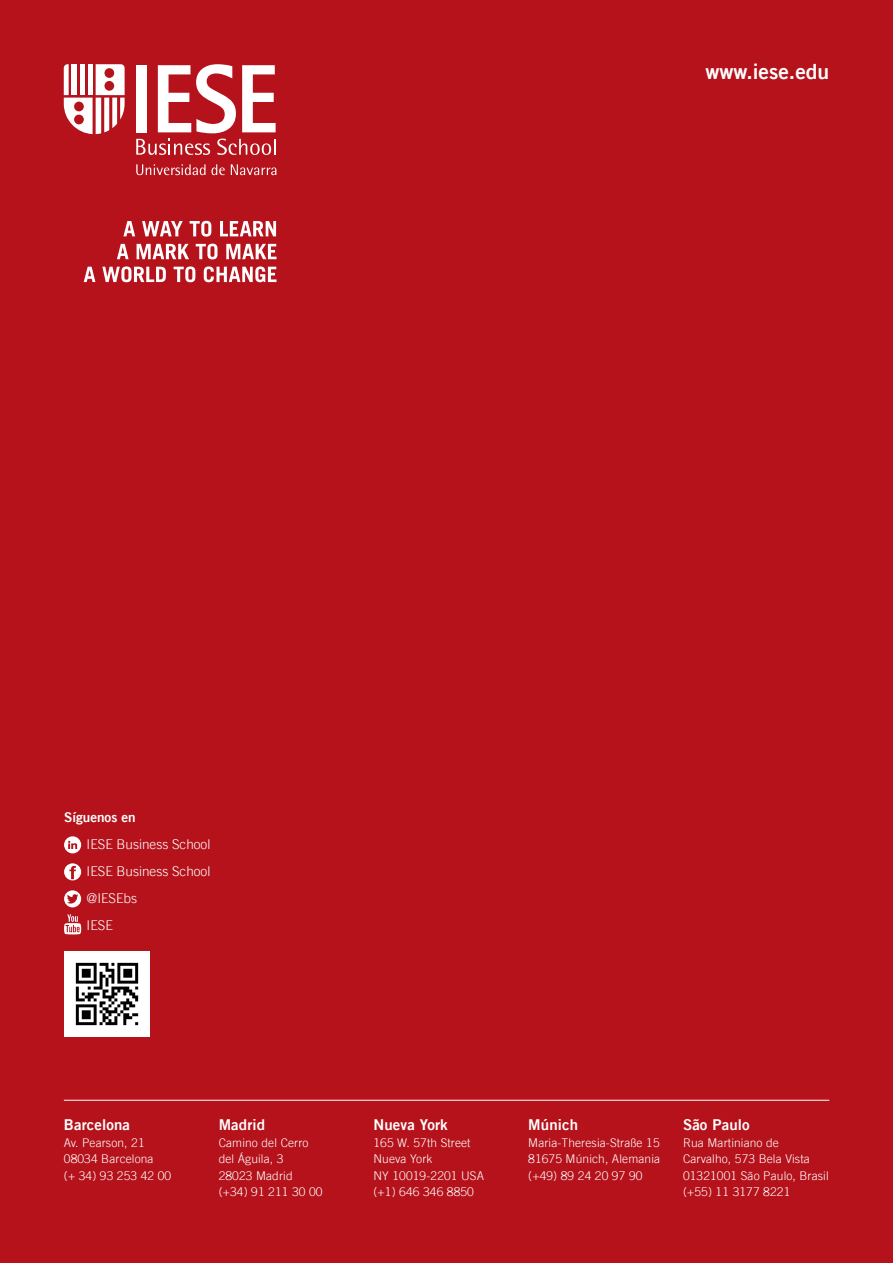
<style>
.page{position:relative;width:893px;height:1263px;background:#b5121b}
.page>*{position:absolute;margin:0;border:0;box-sizing:border-box;transform-origin:0 0}
.t1{font:21px "Trade Gothic LT Bold Two";color:#fff}
.t2{font:15px "Trade Gothic LT Bold Two";letter-spacing:.01em;color:#fff}
.t3{font:300 13.5px/27px "Trade Gothic LT";color:#fff}
.t4{font:13.5px "Trade Gothic LT Bold Two";color:#fff}
.t5{font:300 12px/16.5px "Trade Gothic LT";letter-spacing:.01em;color:#fff}
</style>
<div class="page">
<svg style="left:84px;top:266px;width:192px;height:16px"></svg>
<svg style="left:117px;top:244px;width:159px;height:15px"></svg>
<svg style="left:123px;top:221px;width:153px;height:16px"></svg>
<div style="left:136px;top:65px;width:11px;height:67px;background:#fff"></div>
<svg style="left:242px;top:65px;width:34px;height:67px"></svg>
<svg style="left:158px;top:64px;width:78px;height:69px"></svg>
<svg style="left:136px;top:139px;width:74px;height:16px"></svg>
<svg style="left:217px;top:139px;width:59px;height:16px"></svg>
<svg style="left:136px;top:164px;width:89px;height:11px"></svg>
<svg style="left:231px;top:164px;width:45px;height:11px"></svg>
<svg style="left:64px;top:64px;width:61px;height:70px"></svg>
<hr style="left:64px;top:1100px;width:765px;height:1px;background:#fff">
<svg style="left:64px;top:836px;width:17px;height:17px"></svg>
<svg style="left:64px;top:863px;width:17px;height:17px"></svg>
<svg style="left:64px;top:890px;width:17px;height:17px"></svg>
<svg style="left:64px;top:914px;width:17px;height:20px"></svg>
<img style="left:64px;top:951px;width:85px;height:85px">
<h1 class="t1" style="left:705px;top:58px;width:125px">www.iese.edu</h1>
<p class="t4" style="left:64px;top:809px;width:73px">Síguenos en</p>
<p class="t3" style="left:87px;top:830px;width:125px">IESE Business School<br>IESE Business School @IESEbs<br>IESE</p>
<p class="t2" style="left:64px;top:1115px;width:68px">Barcelona</p>
<p class="t5" style="left:64px;top:1134px;width:109px">Av. Pearson, 21<br>08034 Barcelona<br>(+ 34) 93 253 42 00</p>
<p class="t2" style="left:219px;top:1115px;width:48px">Madrid</p>
<p class="t5" style="left:219px;top:1134px;width:105px">Camino del Cerro del Águila, 3<br>28023 Madrid (+34) 91 211 30 00</p>
<p class="t2" style="left:373px;top:1115px;width:76px">Nueva York</p>
<p class="t5" style="left:373px;top:1134px;width:112px">165 W. 57th Street<br>Nueva York<br>NY 10019-2201 USA (+1) 646 346 8850</p>
<p class="t2" style="left:528px;top:1115px;width:51px">Múnich</p>
<p class="t5" style="left:528px;top:1134px;width:133px;text-align:justify">Maria-Theresia-Straße 15<br>81675 Múnich, Alemania (+49) 89 24 20 97 90</p>
<p class="t2" style="left:683px;top:1115px;width:68px">São Paulo</p>
<p class="t5" style="left:683px;top:1134px;width:147px">Rua Martiniano de<br>Carvalho, 573 Bela Vista<br>01321001 São Paulo, Brasil (+55) 11 3177 8221</p>
</div>
